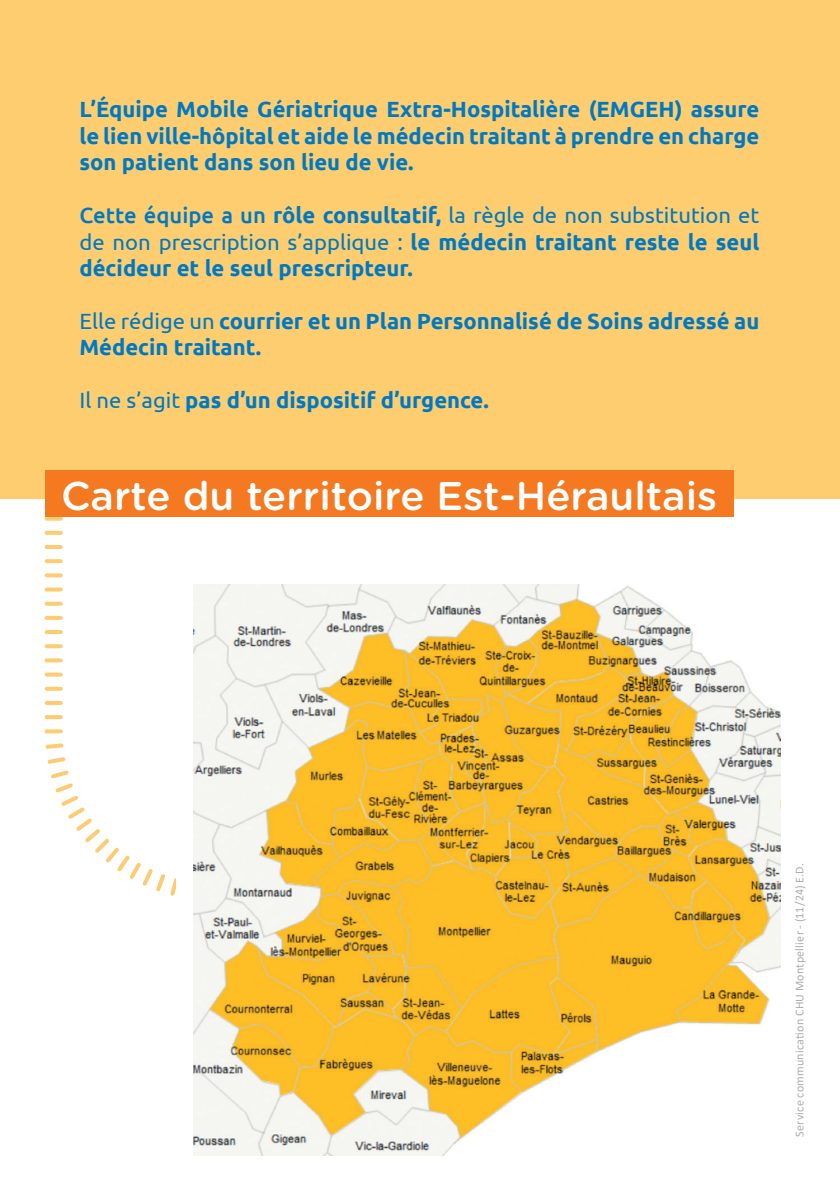
<style>
.page{position:relative;width:840px;height:1191px;background:#fff}
.page>*{position:absolute;margin:0;border:0;box-sizing:border-box;transform-origin:0 0}
.t1{font:500 40px "Gotham Rounded";color:#fff}
.t2{font:700 22px/26.4px "Ubuntu";color:#0079c2;text-align:justify}
.t3{font:12px "Calibri";letter-spacing:.02em;color:#acadb1}
.s1{font-weight:500}
.s2{font-weight:400}
</style>
<div class="page">
<hr style="left:45px;top:516px;width:18px;height:4px;background:#fecb72;border-radius:2px">
<svg style="left:45px;top:531px;width:18px;height:4px"></svg>
<hr style="left:45px;top:545px;width:18px;height:4px;background:#fecb72;border-radius:2px">
<svg style="left:45px;top:559px;width:18px;height:4px"></svg>
<svg style="left:45px;top:573px;width:18px;height:4px"></svg>
<svg style="left:45px;top:587px;width:18px;height:4px"></svg>
<div style="left:45px;top:601px;width:18px;height:5px;background:#fecb72;border-radius:2px"></div>
<svg style="left:45px;top:616px;width:18px;height:4px"></svg>
<hr style="left:45px;top:630px;width:18px;height:4px;background:#fecb72;border-radius:2px">
<svg style="left:45px;top:644px;width:18px;height:4px"></svg>
<svg style="left:45px;top:658px;width:18px;height:4px"></svg>
<svg style="left:45px;top:672px;width:18px;height:4px"></svg>
<svg style="left:45px;top:687px;width:18px;height:4px"></svg>
<hr style="left:45px;top:701px;width:18px;height:4px;background:#fecb72;border-radius:2px">
<svg style="left:45px;top:715px;width:18px;height:4px"></svg>
<svg style="left:45px;top:729px;width:18px;height:4px"></svg>
<svg style="left:45px;top:743px;width:18px;height:6px"></svg>
<svg style="left:47px;top:757px;width:18px;height:7px"></svg>
<svg style="left:51px;top:770px;width:125px;height:126px"></svg>
<div style="left:0;top:0;width:839px;height:499px;background:#fecd70"></div>
<img style="left:193px;top:584px;width:587px;height:571px">
<div style="left:45px;top:470px;width:687px;height:47px;background:#f47921"></div>
<p class="t2" style="left:79px;top:96px;width:681px">L’Équipe Mobile Gériatrique Extra-Hospitalière (EMGEH) assure le lien ville-hôpital et aide le médecin traitant à prendre en charge son patient dans son lieu de vie.</p>
<p class="t2" style="left:79px;top:202px;width:681px"><span class="s1">Cette équipe a un</span> rôle consultatif, <span class="s2">la règle de non substitution et de non prescription s’applique :</span> le médecin traitant reste le seul décideur et le seul prescripteur.</p>
<p class="t2" style="left:79px;top:307px;width:681px"><span class="s2">Elle rédige un</span> courrier et un Plan Personnalisé de Soins adressé au<br>Médecin traitant.</p>
<p class="t2" style="left:79px;top:386px;width:410px"><span class="s2">Il ne s’agit</span> pas d’un dispositif d’urgence.</p>
<p class="t1" style="left:61px;top:467px;width:657px">Carte du territoire Est-Héraultais</p>
<p class="t3" style="left:790px;top:1137px;width:275px;rotate:-90deg">Service communication CHU Montpellier - (11/24) E.D.</p>
</div>
